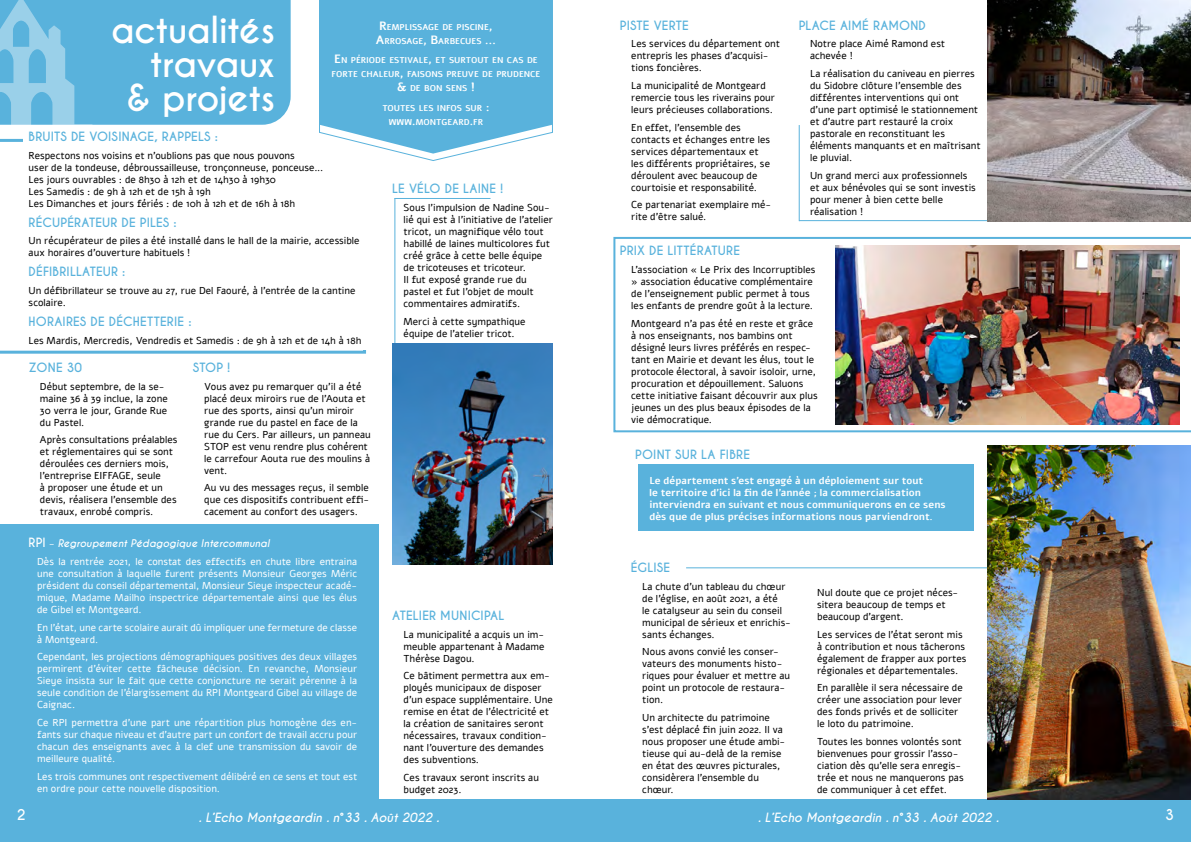
<style>
.page{position:relative;width:1191px;height:842px;background:#fff}
.page>*{position:absolute;margin:0;border:0;box-sizing:border-box;transform-origin:0 0}
.t1{font:700 35px/34px "Caviar Dreams";letter-spacing:-.02em;color:#fff;text-align:right}
.t2{font:700 14px "Caviar Dreams";color:#fff}
.t3{font:700 12px "Caviar Dreams";letter-spacing:.015em;color:#59b2dc}
.t4{font:italic 700 12px "Caviar Dreams";color:#fff}
.t5{font:10px/12px "Alef";color:#000}
.t6{font:10px/12px "Alef";color:#fff;text-align:justify}
.t7{font:700 10px/12px "Alef";color:#fff}
.t8{font:italic 700 10px "Caviar Dreams";color:#fff}
.t9{font:700 8.4px/14px "Alef";letter-spacing:-.005em;color:#fff;text-align:center}
.s1{font-size:12px}
.s2{font-style:normal;font-size:12px}
.s3{font-family:"Alef";font-style:normal}
</style>
<div class="page">
<div style="left:0;top:524px;width:378px;height:281px;background:#59b2dc"></div>
<svg style="left:0;top:0;width:291px;height:125px;background:#62b6dd"></svg>
<div style="left:0;top:799px;width:1191px;height:43px;background:#59b2dc"></div>
<hr style="left:799px;top:220px;width:247px;height:1px;background:#59b2dc">
<hr style="left:798px;top:125px;width:1px;height:96px;background:#59b2dc">
<hr style="left:686px;top:567px;width:345px;height:1px;background:#59b2dc">
<svg style="left:0;top:139px;width:366px;height:215px"></svg>
<div style="left:23px;top:126px;width:355px;height:223px;background:#fff"></div>
<svg style="left:319px;top:0;width:234px;height:161px;background:#6ebbe0"></svg>
<div style="left:638px;top:464px;width:335px;height:67px;background:#59b2dc"></div>
<img style="left:987px;top:0;width:204px;height:221px">
<img style="left:987px;top:446px;width:204px;height:353px">
<img style="left:613px;top:237px;width:578px;height:195px">
<hr style="left:394px;top:198px;width:1px;height:248px;background:#59b2dc">
<hr style="left:394px;top:198px;width:96px;height:1px;background:#59b2dc">
<img style="left:392px;top:344px;width:161px;height:221px">
<h1 class="t1" style="left:111px;top:14px;width:166px">actualités travaux<br>&amp; projets</h1>
<p class="t3" style="left:798px;top:18px;width:129px">PLACE AIMÉ RAMOND</p>
<p class="t5" style="left:810px;top:38px;width:137px">Notre place Aimé Ramond est achevée !</p>
<p class="t5" style="left:810px;top:68px;width:172px">La réalisation du caniveau en pierres du Sidobre clôture l’ensemble des différentes interventions qui ont d’une part optimisé le stationnement et d’autre part restauré la croix pastorale en reconstituant les éléments manquants et en maîtrisant le pluvial.</p>
<p class="t5" style="left:810px;top:169px;width:167px">Un grand merci aux professionnels et aux bénévoles qui se sont investis pour mener à bien cette belle réalisation !</p>
<p class="t3" style="left:620px;top:18px;width:70px">PISTE VERTE</p>
<p class="t5" style="left:631px;top:38px;width:150px">Les services du département ont entrepris les phases d’acquisi&shy;tions foncières.</p>
<p class="t5" style="left:631px;top:80px;width:145px">La municipalité de Montgeard remercie tous les riverains pour leurs précieuses collaborations.</p>
<p class="t5" style="left:631px;top:121px;width:140px">En effet, l’ensemble des contacts et échanges entre les services départementaux et les différents propriétaires, se déroulent avec beaucoup de courtoisie et responsabilité.</p>
<p class="t5" style="left:631px;top:199px;width:141px">Ce partenariat exemplaire mé&shy;rite d’être salué.</p>
<p class="t9" style="left:376px;top:20px;width:122px"><span class="s1">R</span>EMPLISSAGE DE PISCINE<span class="s1">,<br>A</span>RROSAGE<span class="s1">, B</span>ARBECUES <span class="s1">...</span></p>
<p class="t9" style="left:331px;top:53px;width:210px"><span class="s1">E</span>N PÉRIODE ESTIVALE<span class="s1">,</span> ET SURTOUT EN CAS DE<br>FORTE CHALEUR<span class="s1">,</span> FAISONS PREUVE DE PRUDENCE <span class="s1">&amp;</span> DE BON SENS <span class="s1">!</span></p>
<p class="t9" style="left:382px;top:101px;width:109px">TOUTES LES INFOS SUR <span class="s1">:<br></span>WWW<span class="s1">.</span>MONTGEARD<span class="s1">.</span>FR</p>
<p class="t3" style="left:29px;top:129px;width:191px">BRUITS DE VOISINAGE, RAPPELS :</p>
<p class="t5" style="left:29px;top:149px;width:296px">Respectons nos voisins et n’oublions pas que nous pouvons<br>user de la tondeuse, débroussailleuse, tronçonneuse, ponceuse...<br>Les jours ouvrables : de 8h30 à 12h et de 14h30 à 19h30<br>Les Samedis : de 9h à 12h et de 15h à 19h<br>Les Dimanches et jours fériés : de 10h à 12h et de 16h à 18h</p>
<p class="t3" style="left:29px;top:215px;width:150px">RÉCUPÉRATEUR DE PILES :</p>
<p class="t5" style="left:29px;top:235px;width:332px">Un récupérateur de piles a été installé dans le hall de la mairie, accessible aux horaires d’ouverture habituels !</p>
<p class="t3" style="left:29px;top:265px;width:98px">DÉFIBRILLATEUR :</p>
<p class="t5" style="left:29px;top:285px;width:328px">Un défibrillateur se trouve au 27, rue Del Faouré, à l’entrée de la cantine scolaire.</p>
<p class="t3" style="left:29px;top:314px;width:164px">HORAIRES DE DÉCHETTERIE :</p>
<p class="t5" style="left:29px;top:334px;width:334px">Les Mardis, Mercredis, Vendredis et Samedis : de 9h à 12h et de 14h à 18h</p>
<p class="t3" style="left:392px;top:182px;width:113px">LE VÉLO DE LAINE !</p>
<p class="t5" style="left:403px;top:202px;width:151px">Sous l’impulsion de Nadine Sou&shy;lié qui est à l’initiative de l’atelier tricot, un magnifique vélo tout habillé de laines multicolores fut créé grâce à cette belle équipe de tricoteuses et tricoteur.<br>Il fut exposé grande rue du pastel et fut l’objet de moult commentaires admiratifs.</p>
<p class="t5" style="left:403px;top:315px;width:123px">Merci à cette sympathique équipe de l’atelier tricot.</p>
<p class="t3" style="left:620px;top:244px;width:122px">PRIX DE LITTÉRATURE</p>
<p class="t5" style="left:631px;top:264px;width:186px">L’association « Le Prix des Incorruptibles » association éducative complémentaire de l’enseignement public permet à tous les enfants de prendre goût à la lecture.</p>
<p class="t5" style="left:631px;top:317px;width:188px">Montgeard n’a pas été en reste et grâce à nos enseignants, nos bambins ont désigné leurs livres préférés en respec&shy;tant en Mairie et devant les élus, tout le protocole électoral, à savoir isoloir, urne, procuration et dépouillement. Saluons cette initiative faisant découvrir aux plus jeunes un des plus beaux épisodes de la vie démocratique.</p>
<p class="t3" style="left:29px;top:360px;width:55px">ZONE 30</p>
<p class="t5" style="left:40px;top:380px;width:129px">Début septembre, de la se&shy;maine 36 à 39 inclue, la zone<br>30 verra le jour, Grande Rue du Pastel.</p>
<p class="t5" style="left:40px;top:434px;width:139px">Après consultations préalables et réglementaires qui se sont déroulées ces derniers mois, l’entreprise EIFFAGE, seule<br>à proposer une étude et un devis, réalisera l’ensemble des travaux, enrobé compris.</p>
<p class="t3" style="left:193px;top:360px;width:39px">STOP !</p>
<p class="t5" style="left:204px;top:380px;width:168px">Vous avez pu remarquer qu’il a été placé deux miroirs rue de l’Aouta et rue des sports, ainsi qu’un miroir grande rue du pastel en face de la rue du Cers. Par ailleurs, un panneau<br>STOP est venu rendre plus cohérent le carrefour Aouta rue des moulins à vent.</p>
<p class="t5" style="left:204px;top:482px;width:166px;text-align:justify">Au vu des messages reçus, il semble que ces dispositifs contribuent effi&shy;cacement au confort des usagers.</p>
<p class="t7" style="left:649px;top:474px;width:298px">Le département s’est engagé à un déploiement sur tout<br>le territoire d’ici la fin de l’année ; la commercialisation interviendra en suivant et nous communiquerons en ce sens dès que de plus précises informations nous parviendront.</p>
<p class="t3" style="left:635px;top:447px;width:116px">POINT SUR LA FIBRE</p>
<p class="t8" style="left:29px;top:537px;width:243px"><span class="s2">RPI</span> <span class="s3">-</span> Regroupement Pédagogique Intercommunal</p>
<p class="t6" style="left:37px;top:556px;width:322px">Dès la rentrée 2021, le constat des effectifs en chute libre entraina une consultation à laquelle furent présents Monsieur Georges Méric président du conseil départemental, Monsieur Sieye inspecteur acadé&shy;mique, Madame Mailho inspectrice départementale ainsi que les élus de Gibel et Montgeard.</p>
<p class="t6" style="left:37px;top:621px;width:322px">En l’état, une carte scolaire aurait dû impliquer une fermeture de classe à Montgeard.</p>
<p class="t6" style="left:37px;top:651px;width:322px">Cependant, les projections démographiques positives des deux villages permirent d’éviter cette fâcheuse décision. En revanche, Monsieur Sieye insista sur le fait que cette conjoncture ne serait pérenne à la seule condition de l’élargissement du RPI Montgeard Gibel au village de Caignac.</p>
<p class="t6" style="left:37px;top:717px;width:322px">Ce RPI permettra d’une part une répartition plus homogène des en&shy;fants sur chaque niveau et d’autre part un confort de travail accru pour chacun des enseignants avec à la clef une transmission du savoir de meilleure qualité.</p>
<p class="t6" style="left:37px;top:770px;width:322px">Les trois communes ont respectivement délibéré en ce sens et tout est en ordre pour cette nouvelle disposition.</p>
<p class="t3" style="left:392px;top:608px;width:114px">ATELIER MUNICIPAL</p>
<p class="t5" style="left:403px;top:628px;width:142px;text-align:justify">La municipalité a acquis un im&shy;meuble appartenant à Madame Thérèse Dagou.</p>
<p class="t5" style="left:403px;top:670px;width:151px">Ce bâtiment permettra aux em&shy;ployés municipaux de disposer d’un espace supplémentaire. Une remise en état de l’électricité et la création de sanitaires seront nécessaires, travaux condition&shy;nant l’ouverture des demandes des subventions.</p>
<p class="t5" style="left:403px;top:771px;width:137px">Ces travaux seront inscrits au budget 2023.</p>
<p class="t3" style="left:631px;top:560px;width:41px">ÉGLISE</p>
<p class="t5" style="left:642px;top:580px;width:150px">La chute d’un tableau du chœur de l’église, en août 2021, a été<br>le catalyseur au sein du conseil municipal de sérieux et enrichis&shy;sants échanges.</p>
<p class="t5" style="left:642px;top:646px;width:149px">Nous avons convié les conser&shy;vateurs des monuments histo&shy;riques pour évaluer et mettre au point un protocole de restaura&shy;tion.</p>
<p class="t5" style="left:642px;top:711px;width:144px">Un architecte du patrimoine s’est déplacé fin juin 2022. Il va nous proposer une étude ambi&shy;tieuse qui au-delà de la remise en état des œuvres picturales, considèrera l’ensemble du chœur.</p>
<p class="t5" style="left:817px;top:586px;width:143px">Nul doute que ce projet néces&shy;sitera beaucoup de temps et beaucoup d’argent.</p>
<p class="t5" style="left:817px;top:628px;width:151px">Les services de l’état seront mis à contribution et nous tâcherons également de frapper aux portes régionales et départementales.</p>
<p class="t5" style="left:817px;top:682px;width:147px">En parallèle il sera nécessaire de créer une association pour lever des fonds privés et de solliciter le loto du patrimoine.</p>
<p class="t5" style="left:817px;top:735px;width:148px">Toutes les bonnes volontés sont bienvenues pour grossir l’asso&shy;ciation dès qu’elle sera enregis&shy;trée et nous ne manquerons pas de communiquer à cet effet.</p>
<h2 class="t2" style="left:17px;top:806px;width:10px">2</h2>
<p class="t4" style="left:199px;top:810px;width:242px">. L’Echo Montgeardin . n°33 . Août 2022 .</p>
<p class="t4" style="left:758px;top:810px;width:242px">. L’Echo Montgeardin . n°33 . Août 2022 .</p>
<h2 class="t2" style="left:1165px;top:806px;width:10px">3</h2>
</div>
